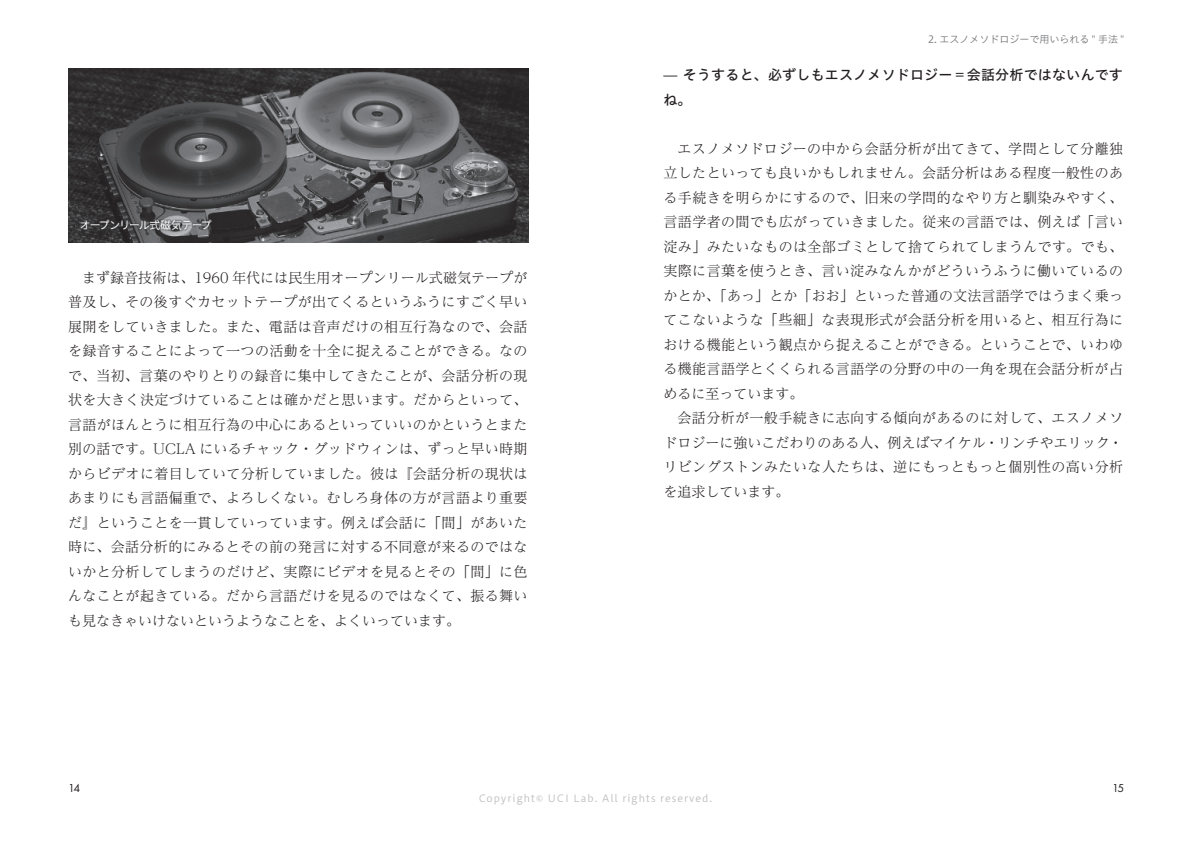
<style>
.page{position:relative;width:1191px;height:842px;background:#fff}
.page>*{position:absolute;margin:0;border:0;box-sizing:border-box;transform-origin:0 0}
.t1{font:300 14px/24.4px "Reim Pro";letter-spacing:.025em;color:#231f20;text-align:justify}
.t2{font:14px/24.4px "Hiragino UD Sans Std W5";letter-spacing:.015em;color:#231f20}
.t3{font:12px "Futura PT";color:#231f20}
.t4{font:10px "Hiragino UD Sans Std W3";letter-spacing:.1em;color:#bcbdc0}
.t5{font:10px "Hiragino UD Sans Std W3";color:#76787b}
</style>
<div class="page">
<img style="left:68px;top:68px;width:461px;height:174px">
<p class="t1" style="left:68px;top:265px;width:461px;text-indent:14px">まず録音技術は、1960 年代には民生用オープンリール式磁気テープが普及し、その後すぐカセットテープが出てくるというふうにすごく早い展開をしていきました。また、電話は音声だけの相互行為なので、会話を録音することによって一つの活動を十全に捉えることができる。なので、当初、言葉のやりとりの録音に集中してきたことが、会話分析の現状を大きく決定づけていることは確かだと思います。だからといって、言語がほんとうに相互行為の中心にあるといっていいのかというとまた別の話です。UCLA にいるチャック・グッドウィンは、ずっと早い時期からビデオに着目していて分析していました。彼は『会話分析の現状はあまりにも言語偏重で、よろしくない。むしろ身体の方が言語より重要だ』ということを一貫していっています。例えば会話に「間」があいた時に、会話分析的にみるとその前の発言に対する不同意が来るのではないかと分析してしまうのだけど、実際にビデオを見るとその「間」に色んなことが起きている。だから言語だけを見るのではなくて、振る舞いも見なきゃいけないというようなことを、よくいっています。</p>
<p class="t5" style="left:928px;top:31px;width:197px">2. エスノメソドロジーで用いられる " 手法 "</p>
<p class="t2" style="left:663px;top:62px;width:461px">— そうすると、必ずしもエスノメソドロジー＝会話分析ではないんですね。</p>
<p class="t1" style="left:663px;top:136px;width:461px;text-indent:14px">エスノメソドロジーの中から会話分析が出てきて、学問として分離独立したといっても良いかもしれません。会話分析はある程度一般性のある手続きを明らかにするので、旧来の学問的なやり方と馴染みやすく、言語学者の間でも広がっていきました。従来の言語では、例えば「言い淀み」みたいなものは全部ゴミとして捨てられてしまうんです。でも、実際に言葉を使うとき、言い淀みなんかがどういうふうに働いているのかとか、「あっ」とか「おお」といった普通の文法言語学ではうまく乗ってこないような「些細」な表現形式が会話分析を用いると、相互行為における機能という観点から捉えることができる。ということで、いわゆる機能言語学とくくられる言語学の分野の中の一角を現在会話分析が占めるに至っています。</p>
<p class="t1" style="left:663px;top:405px;width:461px;text-indent:14px">会話分析が一般手続きに志向する傾向があるのに対して、エスノメソドロジーに強いこだわりのある人、例えばマイケル・リンチやエリック・リビングストンみたいな人たちは、逆にもっともっと個別性の高い分析を追求しています。</p>
<p class="t3" style="left:68px;top:781px;width:14px">14</p>
<p class="t3" style="left:1112px;top:781px;width:14px">15</p>
<p class="t4" style="left:479px;top:790px;width:235px">Copyright© UCI Lab. All rights reserved.</p>
</div>
